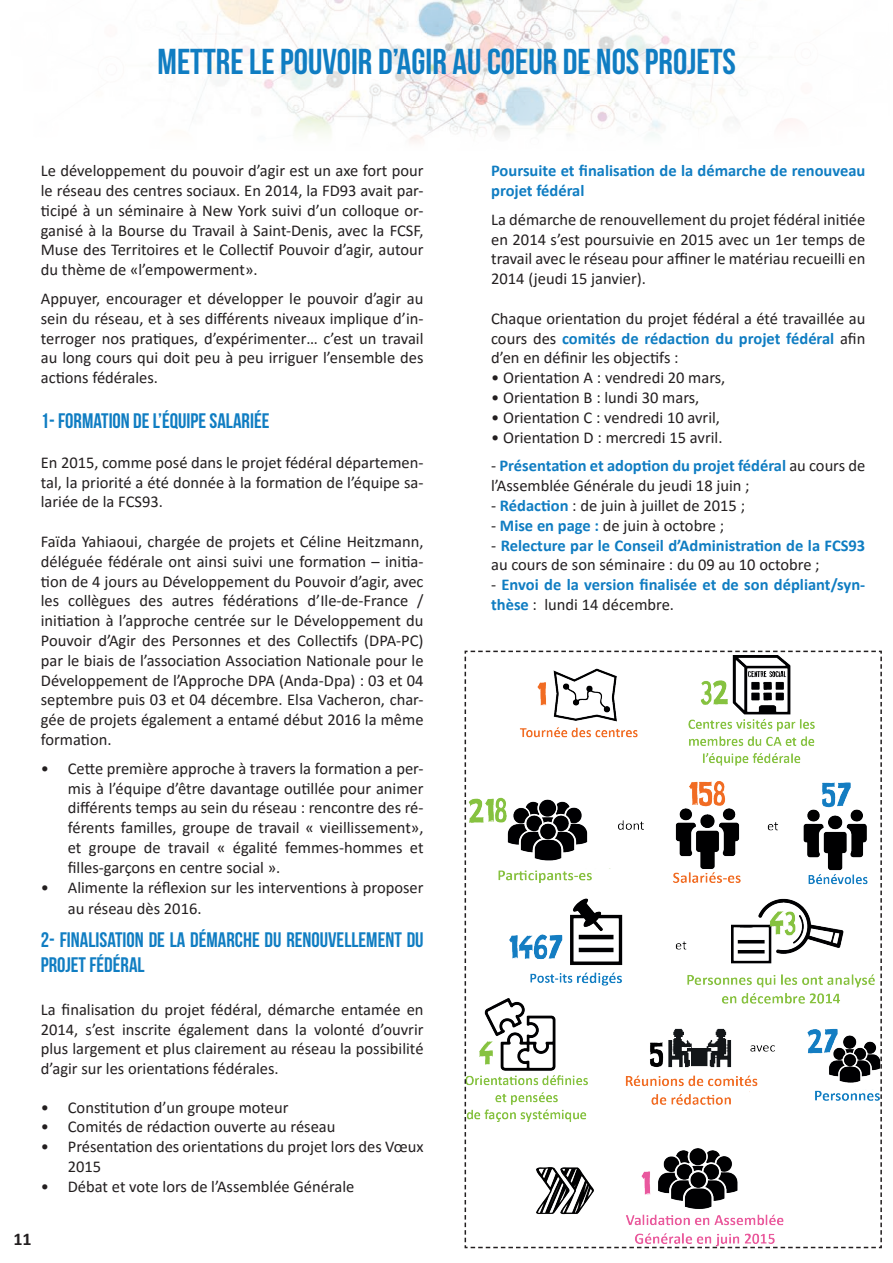
<style>
.page{position:relative;width:893px;height:1263px;background:#fff}
.page>*{position:absolute;margin:0;border:0;box-sizing:border-box;transform-origin:0 0}
.t1{font:36px "Bebas Neue";color:#107dc2}
.t2{font:21px/25.2px "Bebas Neue";color:#107dc2}
.t3{font:700 18px "Calibri";color:#231f20}
.t4{font:16.5px/19.8px "Calibri";color:#231f20;text-align:justify}
.t5{font:700 16.5px/19.8px "Calibri";color:#107dc2}
.s1{font-weight:700;color:#107dc2}
.s2{font-weight:400;color:#231f20}
</style>
<div class="page">
<svg style="left:464px;top:650px;width:418px;height:599px"></svg>
<img style="left:182px;top:0;width:615px;height:142px">
<h1 class="t1" style="left:158px;top:42px;width:580px">METTRE LE POUVOIR D’AGIR AU COEUR DE NOS PROJETS</h1>
<p class="t4" style="left:41px;top:160px;width:384px">Le développement du pouvoir d’agir est un axe fort pour le réseau des centres sociaux. En 2014, la FD93 avait par&shy;ticipé à un séminaire à New York suivi d’un colloque or&shy;ganisé à la Bourse du Travail à Saint-Denis, avec la FCSF, Muse des Territoires et le Collectif Pouvoir d’agir, autour du thème de «l’empowerment».</p>
<p class="t4" style="left:41px;top:288px;width:384px">Appuyer, encourager et développer le pouvoir d’agir au sein du réseau, et à ses différents niveaux implique d’in&shy;terroger nos pratiques, d’expérimenter… c’est un travail au long cours qui doit peu à peu irriguer l’ensemble des actions fédérales.</p>
<p class="t2" style="left:41px;top:408px;width:230px">1- FORMATION DE L’ÉQUIPE SALARIÉE</p>
<p class="t4" style="left:41px;top:452px;width:384px">En 2015, comme posé dans le projet fédéral départemen&shy;tal, la priorité a été donnée à la formation de l’équipe sa&shy;lariée de la FCS93.</p>
<p class="t4" style="left:41px;top:531px;width:384px">Faïda Yahiaoui, chargée de projets et Céline Heitzmann, déléguée fédérale ont ainsi suivi une formation – initia&shy;tion de 4 jours au Développement du Pouvoir d’agir, avec les collègues des autres fédérations d’Ile-de-France / initiation à l’approche centrée sur le Développement du Pouvoir d’Agir des Personnes et des Collectifs (DPA-PC) par le biais de l’association Association Nationale pour le Développement de l’Approche DPA (Anda-Dpa) : 03 et 04 septembre puis 03 et 04 décembre. Elsa Vacheron, char&shy;gée de projets également a entamé début 2016 la même formation.</p>
<p class="t4" style="left:68px;top:758px;width:357px;text-indent:-27px">• Cette première approche à travers la formation a per&shy;mis à l’équipe d’être davantage outillée pour animer différents temps au sein du réseau : rencontre des ré&shy;férents familles, groupe de travail « vieillissement», et groupe de travail « égalité femmes-hommes et filles-garçons en centre social ».</p>
<p class="t4" style="left:68px;top:876px;width:357px;line-height:21.6px;text-indent:-27px">• Alimente la réflexion sur les interventions à proposer au réseau dès 2016.</p>
<p class="t2" style="left:41px;top:927px;width:384px">2- FINALISATION DE LA DÉMARCHE DU RENOUVELLEMENT DU<br>PROJET FÉDÉRAL</p>
<p class="t4" style="left:41px;top:999px;width:384px">La finalisation du projet fédéral, démarche entamée en 2014, s’est inscrite également dans la volonté d’ouvrir plus largement et plus clairement au réseau la possibilité d’agir sur les orientations fédérales.</p>
<p class="t4" style="left:41px;top:1097px;width:249px">• Constitution d’un groupe moteur</p>
<p class="t4" style="left:41px;top:1117px;width:296px">• Comités de rédaction ouverte au réseau</p>
<p class="t4" style="left:68px;top:1136px;width:357px;text-indent:-27px">• Présentation des orientations du projet lors des Vœux<br>2015</p>
<p class="t4" style="left:41px;top:1176px;width:315px">• Débat et vote lors de l’Assemblée Générale</p>
<p class="t3" style="left:13px;top:1226px;width:20px">11</p>
<p class="t5" style="left:491px;top:160px;width:376px">Poursuite et finalisation de la démarche de renouveau projet fédéral</p>
<p class="t4" style="left:491px;top:209px;width:376px">La démarche de renouvellement du projet fédéral initiée en 2014 s’est poursuivie en 2015 avec un 1er temps de travail avec le réseau pour affiner le matériau recueilli en 2014 (jeudi 15 janvier).</p>
<p class="t4" style="left:491px;top:308px;width:376px">Chaque orientation du projet fédéral a été travaillée au cours des <span class="s1">comités de rédaction du projet fédéral</span> afin d’en en définir les objectifs :</p>
<p class="t4" style="left:491px;top:367px;width:236px">• Orientation A : vendredi 20 mars,</p>
<p class="t4" style="left:491px;top:387px;width:210px">• Orientation B : lundi 30 mars,</p>
<p class="t4" style="left:491px;top:407px;width:230px">• Orientation C : vendredi 10 avril,</p>
<p class="t4" style="left:491px;top:427px;width:233px">• Orientation D : mercredi 15 avril.</p>
<p class="t4" style="left:491px;top:455px;width:376px">- <span class="s1">Présentation et adoption du projet fédéral</span> au cours de l’Assemblée Générale du jeudi 18 juin ;</p>
<p class="t4" style="left:491px;top:495px;width:255px">- <span class="s1">Rédaction</span> : de juin à juillet de 2015 ;</p>
<p class="t4" style="left:491px;top:515px;width:235px">- <span class="s1">Mise en page :</span> de juin à octobre ;</p>
<p class="t5" style="left:491px;top:535px;width:376px"><span class="s2">-</span> Relecture par le Conseil d’Administration de la FCS93 <span class="s2">au cours de son séminaire : du 09 au 10 octobre ;</span></p>
<p class="t5" style="left:491px;top:574px;width:376px"><span class="s2">-</span> Envoi de la version finalisée et de son dépliant/syn&shy;thèse <span class="s2">: lundi 14 décembre.</span></p>
</div>
